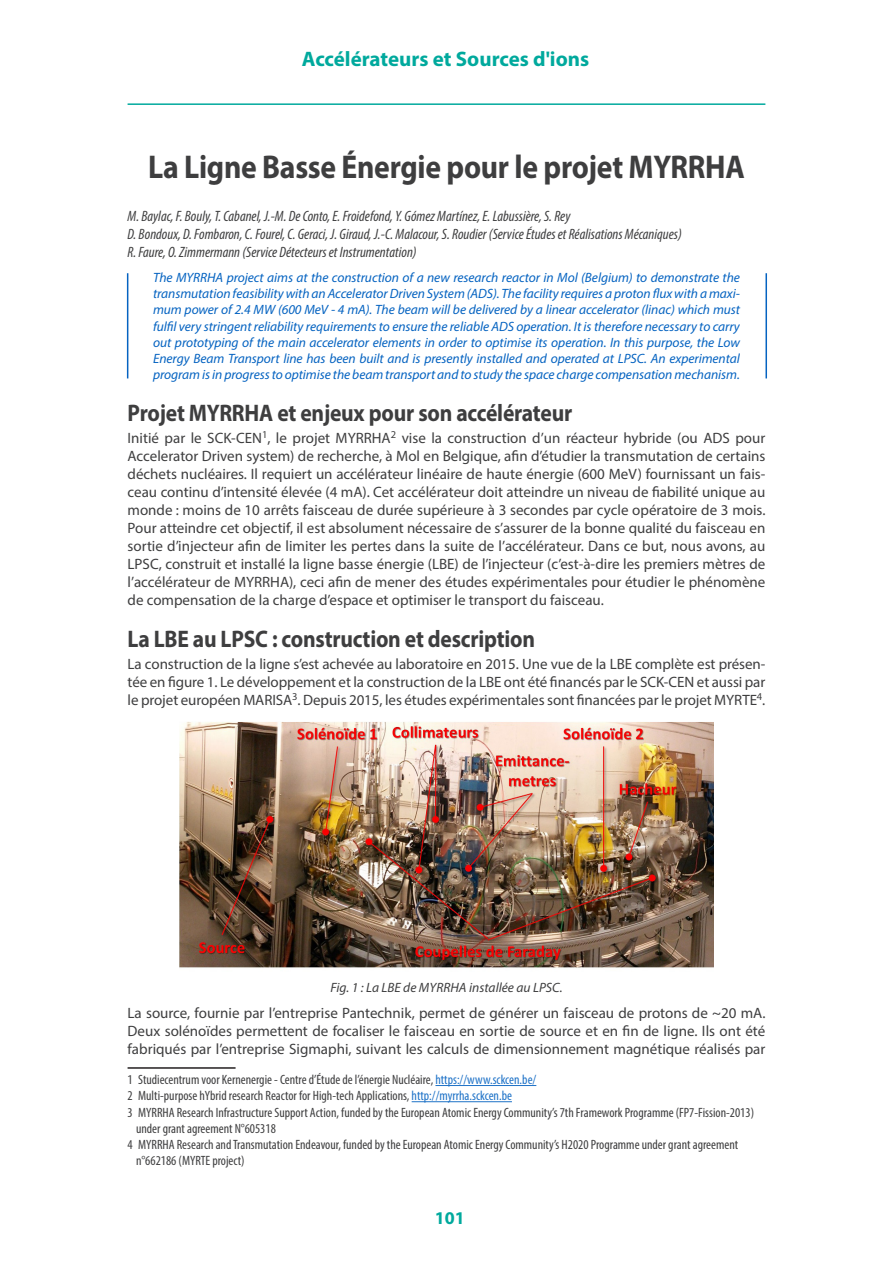
<style>
.page{position:relative;width:893px;height:1263px;background:#fff}
.page>*{position:absolute;margin:0;border:0;box-sizing:border-box;transform-origin:0 0}
.titre_d_expérience{font:700 33px "Myriad Pro";letter-spacing:-.01em;color:#3e3e3f;scale:.9 1}
.sous-titre{font:700 24px "Myriad Pro";letter-spacing:-.01em;color:#3e3e3f;scale:.9 1}
.t1{font:700 21px "Myriad Pro";color:#00a99d}
.t2{font:700 18px "Myriad Pro";color:#00a99d}
.corps_de_texte{font:15px/18px "Myriad Pro";color:#3e3e3f;text-align:justify}
.collaborateurs{font:italic condensed 15px "Myriad Pro";color:#3e3e3f}
.abstract{font:italic 13.5px/16.2px "Myriad Pro";letter-spacing:-.005em;color:#0563c1;text-align:justify}
.références{font:condensed 13.5px/16.2px "Myriad Pro";color:#3e3e3f}
.t3{font:italic 13.5px "Myriad Pro";color:#3e3e3f}
.s1{color:#1e72c7}
</style>
<div class="page">
<hr style="left:128px;top:103px;width:637px;height:2px;background:#00a99d">
<img style="left:180px;top:722px;width:533px;height:246px">
<hr style="left:128px;top:1067px;width:108px;height:2px;background:#231f20">
<hr style="left:435px;top:1085px;width:101px;height:1px;background:#1e72c7">
<hr style="left:412px;top:1101px;width:100px;height:1px;background:#1e72c7">
<hr style="left:127px;top:273px;width:1px;height:105px;background:#0563c1">
<hr style="left:765px;top:273px;width:2px;height:105px;background:#0563c1">
<h3 class="t1" style="left:302px;top:46px;width:289px">Accélérateurs et Sources d'ions</h3>
<p class="titre_d_expérience" style="left:148px;top:145px;width:664px">La Ligne Basse Énergie pour le projet MYRRHA</p>
<p class="collaborateurs" style="left:128px;top:207px;width:444px">M. Baylac, F. Bouly, T. Cabanel, J.-M. De Conto, E. Froidefond, Y. Gómez Martínez, E. Labussière, S. Rey</p>
<p class="collaborateurs" style="left:128px;top:225px;width:556px">D. Bondoux, D. Fombaron, C. Fourel, C. Geraci, J. Giraud, J.-C. Malacour, S. Roudier (Service Études et Réalisations Mécaniques)</p>
<p class="collaborateurs" style="left:128px;top:243px;width:291px">R. Faure, O. Zimmermann (Service Détecteurs et Instrumentation)</p>
<p class="abstract" style="left:153px;top:269px;width:588px">The MYRRHA project aims at the construction of a new research reactor in Mol (Belgium) to demonstrate the transmutation feasibility with an Accelerator Driven System (ADS). The facility requires a proton flux with a maxi&shy;mum power of 2.4 MW (600 MeV - 4 mA). The beam will be delivered by a linear accelerator (linac) which must fulfil very stringent reliability requirements to ensure the reliable ADS operation. It is therefore necessary to carry out prototyping of the main accelerator elements in order to optimise its operation. In this purpose, the Low Energy Beam Transport line has been built and is presently installed and operated at LPSC. An experimental program is in progress to optimise the beam transport and to study the space charge compensation mechanism.</p>
<p class="sous-titre" style="left:128px;top:397px;width:496px">Projet MYRRHA et enjeux pour son accélérateur</p>
<p class="corps_de_texte" style="left:128px;top:429px;width:639px">Initié par le SCK-CEN<sup>1</sup>, le projet MYRRHA<sup>2</sup> vise la construction d’un réacteur hybride (ou ADS pour Accelerator Driven system) de recherche, à Mol en Belgique, afin d’étudier la transmutation de certains déchets nucléaires. Il requiert un accélérateur linéaire de haute énergie (600 MeV) fournissant un fais&shy;ceau continu d’intensité élevée (4 mA). Cet accélérateur doit atteindre un niveau de fiabilité unique au monde : moins de 10 arrêts faisceau de durée supérieure à 3 secondes par cycle opératoire de 3 mois.<br>Pour atteindre cet objectif, il est absolument nécessaire de s’assurer de la bonne qualité du faisceau en sortie d’injecteur afin de limiter les pertes dans la suite de l’accélérateur. Dans ce but, nous avons, au LPSC, construit et installé la ligne basse énergie (LBE) de l’injecteur (c’est-à-dire les premiers mètres de l’accélérateur de MYRRHA), ceci afin de mener des études expérimentales pour étudier le phénomène de compensation de la charge d’espace et optimiser le transport du faisceau.</p>
<p class="sous-titre" style="left:128px;top:623px;width:454px">La LBE au LPSC : construction et description</p>
<p class="corps_de_texte" style="left:128px;top:655px;width:639px">La construction de la ligne s’est achevée au laboratoire en 2015. Une vue de la LBE complète est présen&shy;tée en figure 1. Le développement et la construction de la LBE ont été financés par le SCK-CEN et aussi par le projet européen MARISA<sup>3</sup>. Depuis 2015, les études expérimentales sont financées par le projet MYRTE<sup>4</sup>.</p>
<p class="t3" style="left:330px;top:979px;width:234px">Fig. 1 : La LBE de MYRRHA installée au LPSC.</p>
<p class="corps_de_texte" style="left:128px;top:1004px;width:639px">La source, fournie par l’entreprise Pantechnik, permet de générer un faisceau de protons de ~20 mA.<br>Deux solénoïdes permettent de focaliser le faisceau en sortie de source et en fin de ligne. Ils ont été fabriqués par l’entreprise Sigmaphi, suivant les calculs de dimensionnement magnétique réalisés par</p>
<p class="références" style="left:128px;top:1071px;width:410px">1 Studiecentrum voor Kernenergie - Centre d’Étude de l’énergie Nucléaire, <span class="s1">https://www.sckcen.be/</span></p>
<p class="références" style="left:128px;top:1088px;width:386px">2 Multi-purpose hYbrid research Reactor for High-tech Applications, <span class="s1">http://myrrha.sckcen.be</span></p>
<p class="références" style="left:136px;top:1104px;width:619px;text-indent:-9px">3 MYRRHA Research Infrastructure Support Action, funded by the European Atomic Energy Community’s 7th Framework Programme (FP7-Fission-2013) under grant agreement N°605318</p>
<p class="références" style="left:136px;top:1136px;width:604px;text-indent:-9px">4 MYRRHA Research and Transmutation Endeavour, funded by the European Atomic Energy Community’s H2020 Programme under grant agreement n°662186 (MYRTE project)</p>
<p class="t2" style="left:435px;top:1206px;width:31px">101</p>
</div>
